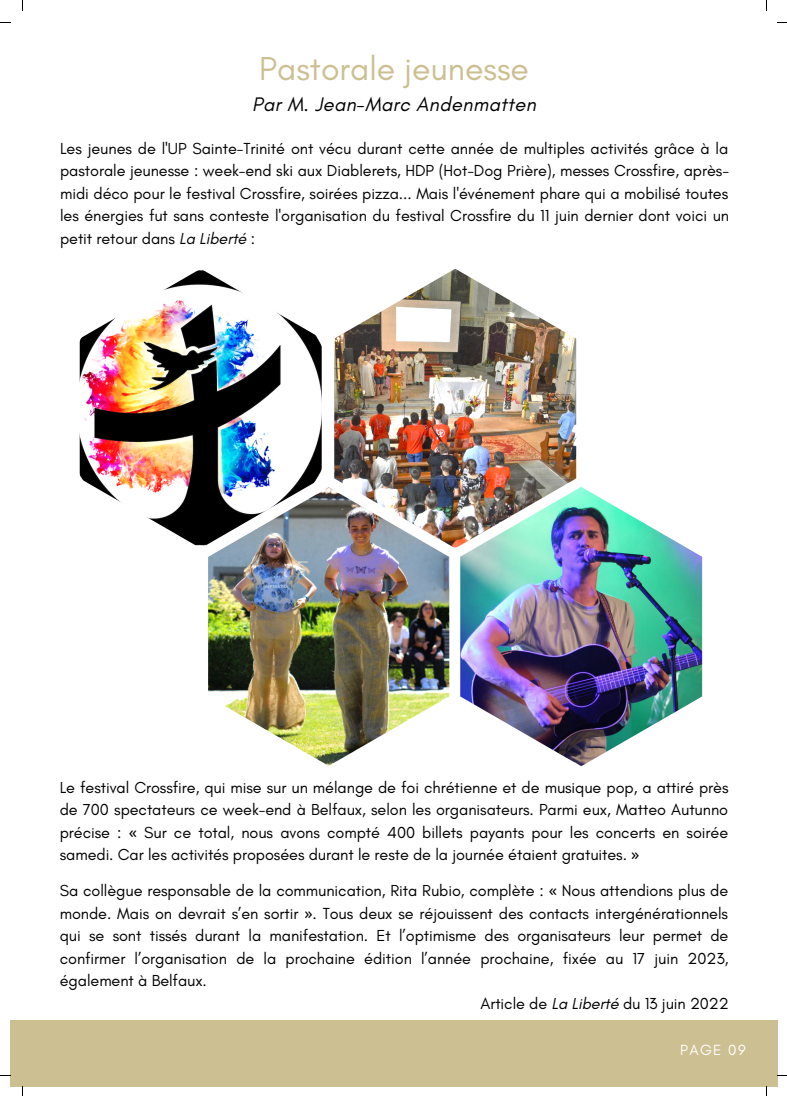
<style>
.page{position:relative;width:787px;height:1096px;background:#fff}
.page>*{position:absolute;margin:0;border:0;box-sizing:border-box;transform-origin:0 0}
.t1{font:33.75px "Glacial Indifference";color:#ccbf92}
.t2{font:italic 20px "Glacial Indifference";letter-spacing:.02em;color:#000}
.t3{font:16.25px/22.5px "Glacial Indifference";letter-spacing:-.005em;color:#000;text-align:justify}
.t4{font:15px "Glacial Indifference";letter-spacing:.09em;color:#fff}
.s1{font-style:italic}
.s2{font-family:"Noto Sans"}
</style>
<div class="page">
<img style="left:80px;top:270px;width:242px;height:276px">
<img style="left:208px;top:487px;width:241px;height:278px">
<img style="left:334px;top:269px;width:242px;height:279px">
<div style="left:10px;top:1020px;width:767px;height:66px;background:#ccbf92"></div>
<img style="left:460px;top:487px;width:242px;height:279px">
<h1 class="t1" style="left:259px;top:48px;width:271px">Pastorale jeunesse</h1>
<p class="t2" style="left:252px;top:92px;width:285px">Par M. Jean-Marc Andenmatten</p>
<p class="t3" style="left:60px;top:137px;width:670px">Les jeunes de l'UP Sainte-Trinité ont vécu durant cette année de multiples activités grâce à la pastorale jeunesse : week-end ski aux Diablerets, HDP (Hot-Dog Prière), messes Crossfire, après&shy;midi déco pour le festival Crossfire, soirées pizza... Mais l'événement phare qui a mobilisé toutes les énergies fut sans conteste l'organisation du festival Crossfire du 11 juin dernier dont voici un petit retour dans <span class="s1">La Liberté</span> :</p>
<p class="t3" style="left:60px;top:775px;width:670px">Le festival Crossfire, qui mise sur un mélange de foi chrétienne et de musique pop, a attiré près de 700 spectateurs ce week-end à Belfaux, selon les organisateurs. Parmi eux, Matteo Autunno précise : <span class="s2">«</span> Sur ce total, nous avons compté 400 billets payants pour les concerts en soirée samedi. Car les activités proposées durant le reste de la journée étaient gratuites. <span class="s2">»</span></p>
<p class="t3" style="left:60px;top:879px;width:670px">Sa collègue responsable de la communication, Rita Rubio, complète : <span class="s2">«</span> Nous attendions plus de</p>
<p class="t3" style="left:60px;top:901px;width:670px">monde. Mais on devrait s’en sortir <span class="s2">»</span>. Tous deux se réjouissent des contacts intergénérationnels</p>
<p class="t3" style="left:60px;top:924px;width:670px">qui se sont tissés durant la manifestation. Et l’optimisme des organisateurs leur permet de</p>
<p class="t3" style="left:60px;top:946px;width:670px">confirmer l’organisation de la prochaine édition l’année prochaine, fixée au 17 juin 2023,</p>
<p class="t3" style="left:60px;top:969px;width:149px">également à Belfaux.</p>
<p class="t3" style="left:480px;top:991px;width:250px">Article de <span class="s1">La Liberté</span> du 13 juin 2022</p>
<p class="t4" style="left:680px;top:1040px;width:67px">PAGE 09</p>
</div>
